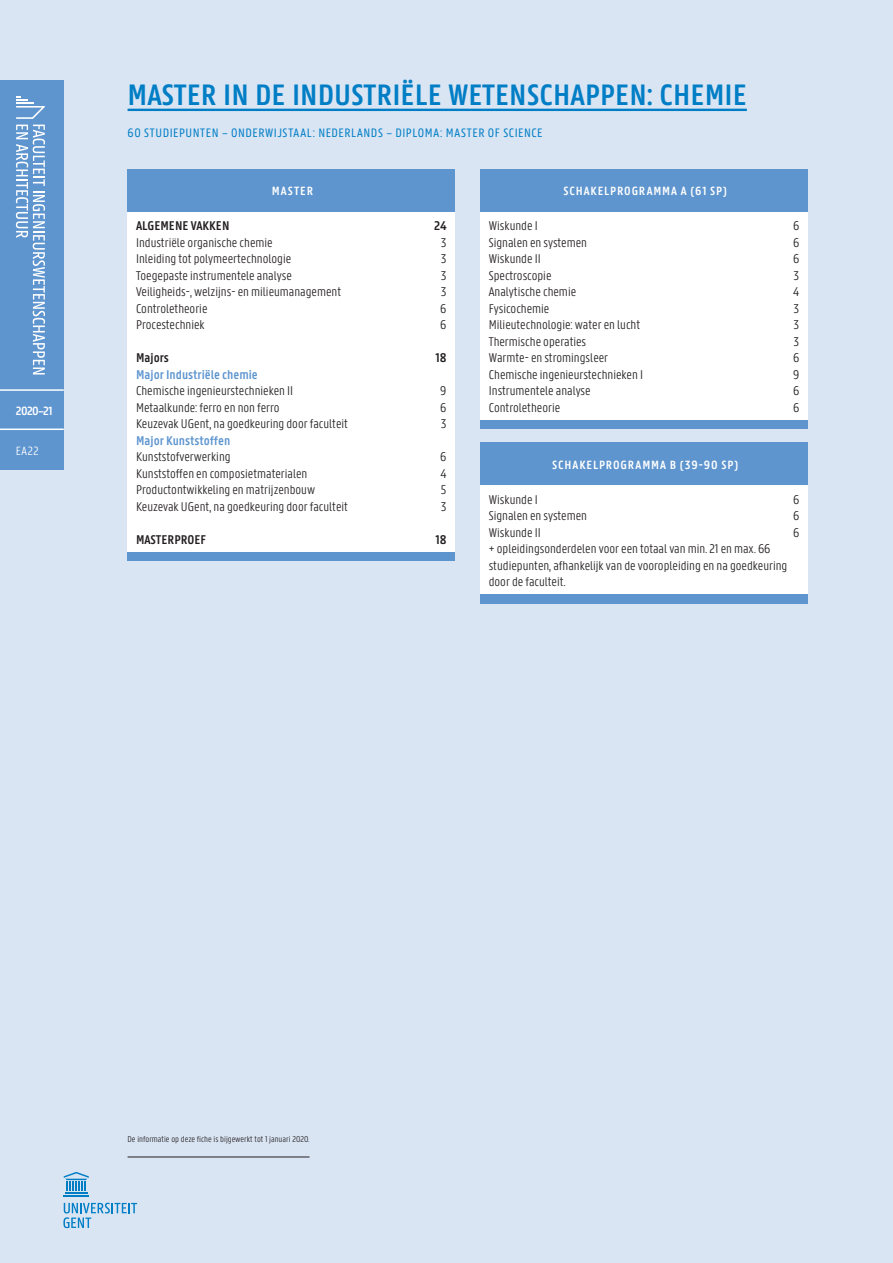
<style>
.page{position:relative;width:893px;height:1263px;background:#dae5f4}
.page>*{position:absolute;margin:0;border:0;box-sizing:border-box;transform-origin:0 0}
.t1{font:600 31.5px "U Gent Panno Text";color:#007ec5}
.t2{font:300 13.5px/16.5px "U Gent Panno Text";color:#231f20}
.t3{font:600 13.5px "U Gent Panno Text";color:#5e95cf}
.t4{font:600 13.5px "U Gent Panno Text";color:#231f20}
.t5{font:13.05px "U Gent Panno Text";letter-spacing:.04em;color:#007ec5}
.t6{font:600 12.75px "U Gent Panno Text";letter-spacing:.065em;color:#fff}
.t7{font:300 12.75px "U Gent Panno Text";color:#fff}
.t8{font:300 9px "U Gent Panno Text";color:#231f20}
</style>
<div class="page">
<hr style="left:65px;top:1192px;width:22px;height:2px;background:#007ec5">
<hr style="left:64px;top:1195px;width:25px;height:2px;background:#007ec5">
<svg style="left:64px;top:1172px;width:25px;height:19px"></svg>
<svg style="left:63px;top:1203px;width:74px;height:25px"></svg>
<div style="left:0;top:80px;width:64px;height:390px;background:#5e95cf"></div>
<svg style="left:16px;top:96px;width:29px;height:23px"></svg>
<svg style="left:16px;top:125px;width:29px;height:249px"></svg>
<hr style="left:0;top:389px;width:64px;height:2px;background:#fff">
<hr style="left:0;top:428px;width:64px;height:2px;background:#fff">
<div style="left:128px;top:169px;width:327px;height:43px;background:#5e95cf"></div>
<div style="left:128px;top:212px;width:327px;height:340px;background:#fff"></div>
<div style="left:128px;top:552px;width:327px;height:9px;background:#5e95cf"></div>
<div style="left:480px;top:169px;width:328px;height:43px;background:#5e95cf"></div>
<div style="left:480px;top:212px;width:328px;height:208px;background:#fff"></div>
<div style="left:480px;top:420px;width:328px;height:9px;background:#5e95cf"></div>
<div style="left:480px;top:443px;width:328px;height:42px;background:#5e95cf"></div>
<div style="left:480px;top:485px;width:328px;height:110px;background:#fff"></div>
<div style="left:480px;top:595px;width:328px;height:9px;background:#5e95cf"></div>
<hr style="left:128px;top:109px;width:619px;height:2px;background:#007ec5">
<hr style="left:128px;top:1157px;width:182px;height:1px;background:#231f20">
<p class="t6" style="left:16px;top:403px;width:38px">2020–21</p>
<p class="t7" style="left:16px;top:443px;width:24px">EA22</p>
<h1 class="t1" style="left:128px;top:76px;width:621px">MASTER IN DE INDUSTRIËLE WETENSCHAPPEN: CHEMIE</h1>
<p class="t5" style="left:128px;top:125px;width:417px">60 STUDIEPUNTEN – ONDERWIJSTAAL: NEDERLANDS – DIPLOMA: MASTER OF SCIENCE</p>
<p class="t6" style="left:272px;top:183px;width:43px">MASTER</p>
<p class="t4" style="left:136px;top:218px;width:95px">ALGEMENE VAKKEN</p>
<p class="t4" style="left:434px;top:218px;width:14px">24</p>
<p class="t2" style="left:136px;top:234px;width:138px">Industriële organische chemie</p>
<p class="t2" style="left:441px;top:234px;width:7px">3</p>
<p class="t2" style="left:136px;top:251px;width:157px">Inleiding tot polymeertechnologie</p>
<p class="t2" style="left:441px;top:251px;width:7px">3</p>
<p class="t2" style="left:136px;top:267px;width:157px">Toegepaste instrumentele analyse</p>
<p class="t2" style="left:441px;top:267px;width:7px">3</p>
<p class="t2" style="left:136px;top:284px;width:207px">Veiligheids-, welzijns- en milieumanagement</p>
<p class="t2" style="left:441px;top:284px;width:7px">3</p>
<p class="t2" style="left:136px;top:300px;width:73px">Controletheorie</p>
<p class="t2" style="left:440px;top:300px;width:8px">6</p>
<p class="t2" style="left:136px;top:317px;width:70px">Procestechniek</p>
<p class="t2" style="left:440px;top:317px;width:8px">6</p>
<p class="t4" style="left:136px;top:350px;width:34px">Majors</p>
<p class="t4" style="left:435px;top:350px;width:13px">18</p>
<p class="t3" style="left:136px;top:366px;width:123px">Major Industriële chemie</p>
<p class="t2" style="left:136px;top:383px;width:159px">Chemische ingenieurstechnieken II</p>
<p class="t2" style="left:440px;top:383px;width:8px">9</p>
<p class="t2" style="left:136px;top:399px;width:145px">Metaalkunde: ferro en non ferro</p>
<p class="t2" style="left:440px;top:399px;width:8px">6</p>
<p class="t2" style="left:136px;top:416px;width:213px">Keuzevak UGent, na goedkeuring door faculteit</p>
<p class="t2" style="left:441px;top:416px;width:7px">3</p>
<p class="t3" style="left:136px;top:432px;width:96px">Major Kunststoffen</p>
<p class="t2" style="left:136px;top:449px;width:96px">Kunststofverwerking</p>
<p class="t2" style="left:440px;top:449px;width:8px">6</p>
<p class="t2" style="left:136px;top:465px;width:173px">Kunststoffen en composietmaterialen</p>
<p class="t2" style="left:441px;top:465px;width:7px">4</p>
<p class="t2" style="left:136px;top:482px;width:181px">Productontwikkeling en matrijzenbouw</p>
<p class="t2" style="left:441px;top:482px;width:7px">5</p>
<p class="t2" style="left:136px;top:498px;width:213px">Keuzevak UGent, na goedkeuring door faculteit</p>
<p class="t2" style="left:441px;top:498px;width:7px">3</p>
<p class="t4" style="left:136px;top:531px;width:72px">MASTERPROEF</p>
<p class="t4" style="left:435px;top:531px;width:13px">18</p>
<p class="t6" style="left:563px;top:183px;width:165px">SCHAKELPROGRAMMA A (61 SP)</p>
<p class="t2" style="left:489px;top:218px;width:50px">Wiskunde I</p>
<p class="t2" style="left:793px;top:218px;width:8px">6</p>
<p class="t2" style="left:489px;top:234px;width:100px">Signalen en systemen</p>
<p class="t2" style="left:793px;top:234px;width:8px">6</p>
<p class="t2" style="left:489px;top:251px;width:53px">Wiskunde II</p>
<p class="t2" style="left:793px;top:251px;width:8px">6</p>
<p class="t2" style="left:489px;top:267px;width:64px">Spectroscopie</p>
<p class="t2" style="left:793px;top:267px;width:7px">3</p>
<p class="t2" style="left:489px;top:284px;width:89px">Analytische chemie</p>
<p class="t2" style="left:793px;top:284px;width:7px">4</p>
<p class="t2" style="left:489px;top:300px;width:62px">Fysicochemie</p>
<p class="t2" style="left:793px;top:300px;width:7px">3</p>
<p class="t2" style="left:489px;top:317px;width:153px">Milieutechnologie: water en lucht</p>
<p class="t2" style="left:793px;top:317px;width:7px">3</p>
<p class="t2" style="left:489px;top:333px;width:99px">Thermische operaties</p>
<p class="t2" style="left:793px;top:333px;width:7px">3</p>
<p class="t2" style="left:489px;top:350px;width:121px">Warmte- en stromingsleer</p>
<p class="t2" style="left:793px;top:350px;width:8px">6</p>
<p class="t2" style="left:489px;top:366px;width:156px">Chemische ingenieurstechnieken I</p>
<p class="t2" style="left:793px;top:366px;width:8px">9</p>
<p class="t2" style="left:489px;top:383px;width:103px">Instrumentele analyse</p>
<p class="t2" style="left:793px;top:383px;width:8px">6</p>
<p class="t2" style="left:489px;top:399px;width:73px">Controletheorie</p>
<p class="t2" style="left:793px;top:399px;width:8px">6</p>
<p class="t6" style="left:552px;top:457px;width:188px">SCHAKELPROGRAMMA B (39-90 SP)</p>
<p class="t2" style="left:489px;top:491px;width:50px">Wiskunde I</p>
<p class="t2" style="left:793px;top:491px;width:8px">6</p>
<p class="t2" style="left:489px;top:507px;width:100px">Signalen en systemen</p>
<p class="t2" style="left:793px;top:507px;width:8px">6</p>
<p class="t2" style="left:489px;top:524px;width:53px">Wiskunde II</p>
<p class="t2" style="left:793px;top:524px;width:8px">6</p>
<p class="t2" style="left:489px;top:540px;width:300px">+ opleidingsonderdelen voor een totaal van min. 21 en max. 66 studiepunten, afhankelijk van de vooropleiding en na goedkeuring door de faculteit.</p>
<p class="t8" style="left:128px;top:1134px;width:183px">De informatie op deze fiche is bijgewerkt tot 1 januari 2020.</p>
</div>
